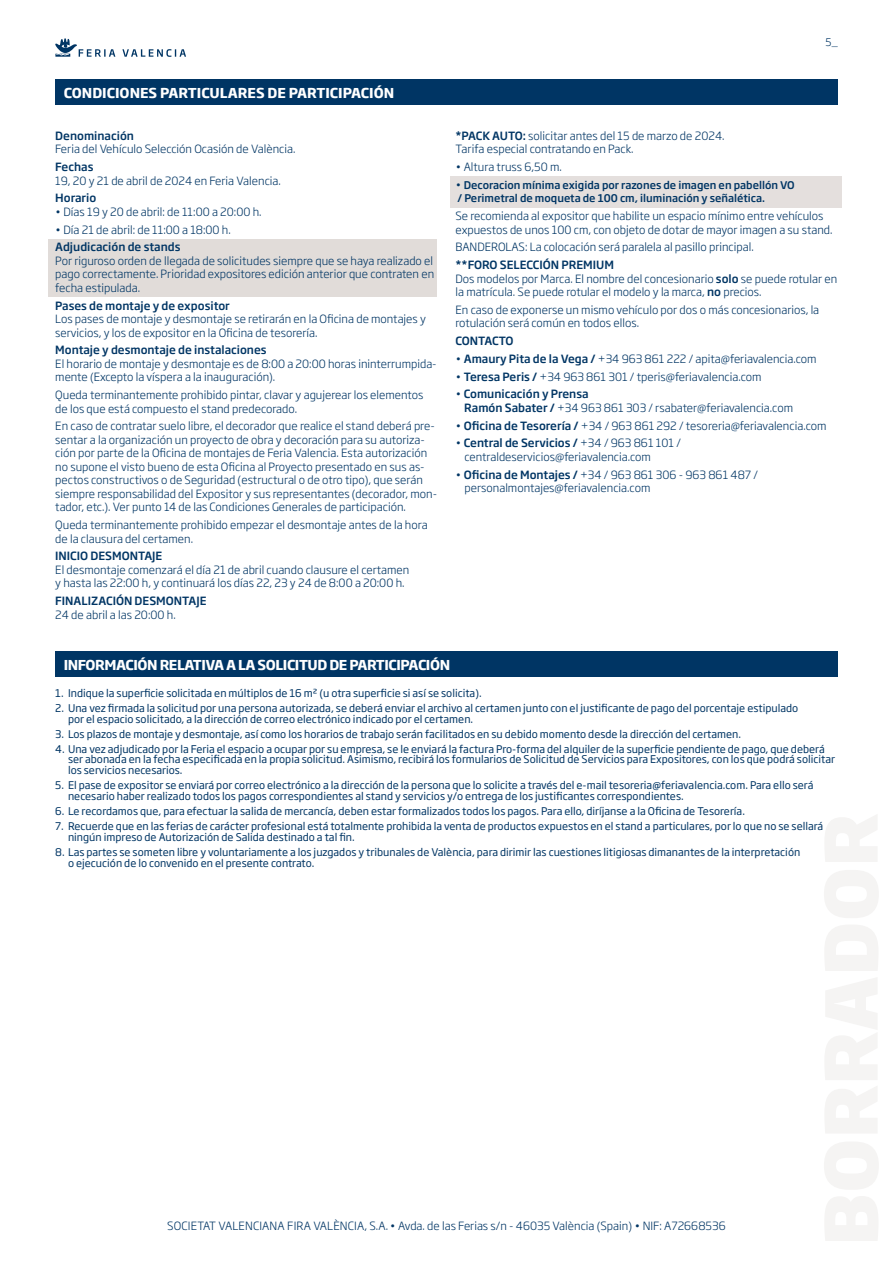
<style>
.page{position:relative;width:893px;height:1263px;background:#fff}
.page>*{position:absolute;margin:0;border:0;box-sizing:border-box;transform-origin:0 0}
.BARRAS_SECCIONES{font:700 13.5px "Soho Gothic Pro";letter-spacing:-.03em;color:#fff}
.BARRAS_SECCIONES-2{font:700 13.5px "Soho Gothic Pro";color:#fff}
.TEXTO_LEGAL{font:300 11.25px/13.5px "Soho Gothic Pro";color:#003564}
.TEXTO_LEGAL-2{font:500 11.25px/13.5px "Soho Gothic Pro";color:#003564}
.TEXTO_CORRIDO{font:500 11.25px "Soho Gothic Pro";letter-spacing:-.02em;color:#003564}
.TEXTO_LEGAL-3{font:10.5px/10.8px "Soho Gothic Pro";color:#003564}
.TEXTO_LEGAL-4{font:500 10.5px/13.5px "Soho Gothic Pro";color:#003564}
.t1{font:300 10.5px "Soho Gothic Pro";color:#003564}
.s1{font-weight:500}
.s2{font-weight:300}
.s3{font-weight:300;font-size:11.25px}
</style>
<div class="page">
<div style="left:48px;top:239px;width:388px;height:57px;background:#e1dcd9"></div>
<div style="left:450px;top:176px;width:391px;height:32px;background:#e4dfdd"></div>
<div style="left:55px;top:80px;width:783px;height:25px;background:#003564"></div>
<div style="left:55px;top:651px;width:783px;height:26px;background:#003564"></div>
<svg style="left:122px;top:49px;width:64px;height:8px"></svg>
<svg style="left:55px;top:38px;width:60px;height:19px"></svg>
<p class="BARRAS_SECCIONES-2" style="left:64px;top:82px;width:332px">CONDICIONES PARTICULARES DE PARTICIPACIÓN</p>
<p class="TEXTO_LEGAL" style="left:55px;top:128px;width:242px"><span class="s1">Denominación<br></span>Feria del Vehículo Selección Ocasión de València.</p>
<p class="TEXTO_LEGAL" style="left:55px;top:160px;width:227px"><span class="s1">Fechas<br></span>19, 20 y 21 de abril de 2024 en Feria Valencia.</p>
<p class="TEXTO_LEGAL-2" style="left:55px;top:191px;width:42px">Horario</p>
<p class="TEXTO_LEGAL" style="left:55px;top:204px;width:208px">• Días 19 y 20 de abril: de 11:00 a 20:00 h.</p>
<p class="TEXTO_LEGAL" style="left:55px;top:222px;width:177px">• Día 21 de abril: de 11:00 a 18:00 h.</p>
<p class="TEXTO_LEGAL" style="left:55px;top:240px;width:380px"><span class="s1">Adjudicación de stands<br></span>Por riguroso orden de llegada de solicitudes siempre que se haya realizado el pago correctamente. Prioridad expositores edición anterior que contraten en fecha estipulada.</p>
<p class="TEXTO_LEGAL" style="left:55px;top:298px;width:372px"><span class="s1">Pases de montaje y de expositor<br></span>Los pases de montaje y desmontaje se retirarán en la Oficina de montajes y servicios, y los de expositor en la Oficina de tesorería.</p>
<p class="TEXTO_LEGAL" style="left:55px;top:343px;width:383px"><span class="s1">Montaje y desmontaje de instalaciones<br></span>El horario de montaje y desmontaje es de 8:00 a 20:00 horas ininterrumpida&shy;mente (Excepto la víspera a la inauguración).</p>
<p class="TEXTO_LEGAL" style="left:55px;top:388px;width:370px">Queda terminantemente prohibido pintar, clavar y agujerear los elementos de los que está compuesto el stand predecorado.</p>
<p class="TEXTO_LEGAL" style="left:55px;top:419px;width:383px">En caso de contratar suelo libre, el decorador que realice el stand deberá pre&shy;sentar a la organización un proyecto de obra y decoración para su autoriza&shy;ción por parte de la Oficina de montajes de Feria Valencia. Esta autorización no supone el visto bueno de esta Oficina al Proyecto presentado en sus as&shy;pectos constructivos o de Seguridad (estructural o de otro tipo), que serán siempre responsabilidad del Expositor y sus representantes (decorador, mon&shy;tador, etc.). Ver punto 14 de las Condiciones Generales de participación.</p>
<p class="TEXTO_LEGAL" style="left:55px;top:518px;width:374px">Queda terminantemente prohibido empezar el desmontaje antes de la hora de la clausura del certamen.</p>
<p class="TEXTO_LEGAL" style="left:55px;top:549px;width:355px"><span class="s1">INICIO DESMONTAJE<br></span>El desmontaje comenzará el día 21 de abril cuando clausure el certamen y hasta las 22:00 h, y continuará los días 22, 23 y 24 de 8:00 a 20:00 h.</p>
<p class="TEXTO_LEGAL-2" style="left:55px;top:593px;width:153px">FINALIZACIÓN DESMONTAJE<br><span class="s2">24 de abril a las 20:00 h.</span></p>
<p class="t1" style="left:825px;top:34px;width:14px">5_</p>
<p class="TEXTO_LEGAL" style="left:455px;top:128px;width:271px"><span class="s1">*PACK AUTO:</span> solicitar antes del 15 de marzo de 2024.<br>Tarifa especial contratando en Pack.</p>
<p class="TEXTO_LEGAL" style="left:455px;top:160px;width:108px">• Altura truss 6,50 m.</p>
<p class="TEXTO_LEGAL-4" style="left:455px;top:178px;width:341px"><span class="s3">•</span> Decoracion mínima exigida por razones de imagen en pabellón VO / Perimetral de moqueta de 100 cm, iluminación y señalética.</p>
<p class="TEXTO_LEGAL" style="left:455px;top:209px;width:379px">Se recomienda al expositor que habilite un espacio mínimo entre vehículos expuestos de unos 100 cm, con objeto de dotar de mayor imagen a su stand.</p>
<p class="TEXTO_LEGAL" style="left:455px;top:240px;width:300px">BANDEROLAS: La colocación será paralela al pasillo principal.</p>
<p class="TEXTO_LEGAL" style="left:455px;top:258px;width:383px"><span class="s1">**FORO SELECCIÓN PREMIUM<br></span>Dos modelos por Marca. El nombre del concesionario <span class="s1">solo</span> se puede rotular en la matrícula. Se puede rotular el modelo y la marca, <span class="s1">no</span> precios.</p>
<p class="TEXTO_LEGAL" style="left:455px;top:302px;width:365px">En caso de exponerse un mismo vehículo por dos o más concesionarios, la rotulación será común en todos ellos.</p>
<p class="TEXTO_CORRIDO" style="left:455px;top:332px;width:59px">CONTACTO</p>
<p class="TEXTO_LEGAL" style="left:455px;top:351px;width:363px">• <span class="s1">Amaury Pita de la Vega /</span> +34 963 861 222 / apita@feriavalencia.com</p>
<p class="TEXTO_LEGAL" style="left:455px;top:369px;width:308px">• <span class="s1">Teresa Peris /</span> +34 963 861 301 / tperis@feriavalencia.com</p>
<p class="TEXTO_LEGAL" style="left:464px;top:387px;width:330px;text-indent:-9px">• <span class="s1">Comunicación y Prensa<br>Ramón Sabater /</span> +34 963 861 303 / rsabater@feriavalencia.com</p>
<p class="TEXTO_LEGAL" style="left:455px;top:418px;width:372px">• <span class="s1">Oficina de Tesorería /</span> +34 / 963 861 292 / tesoreria@feriavalencia.com</p>
<p class="TEXTO_LEGAL" style="left:465px;top:436px;width:218px;text-indent:-9px">• <span class="s1">Central de Servicios /</span> +34 / 963 861 101 / centraldeservicios@feriavalencia.com</p>
<p class="TEXTO_LEGAL" style="left:465px;top:467px;width:295px;text-indent:-9px">• <span class="s1">Oficina de Montajes /</span> +34 / 963 861 306 - 963 861 487 / personalmontajes@feriavalencia.com</p>
<p class="BARRAS_SECCIONES" style="left:64px;top:654px;width:388px">INFORMACIÓN RELATIVA A LA SOLICITUD DE PARTICIPACIÓN</p>
<p class="TEXTO_LEGAL-3" style="left:55px;top:687px;width:428px">1. Indique la superficie solicitada en múltiplos de 16 m² (u otra superficie si así se solicita).</p>
<p class="TEXTO_LEGAL-3" style="left:68px;top:702px;width:732px;text-indent:-13px">2. Una vez firmada la solicitud por una persona autorizada, se deberá enviar el archivo al certamen junto con el justificante de pago del porcentaje estipulado por el espacio solicitado, a la dirección de correo electrónico indicado por el certamen.</p>
<p class="TEXTO_LEGAL-3" style="left:55px;top:728px;width:687px">3. Los plazos de montaje y desmontaje, así como los horarios de trabajo serán facilitados en su debido momento desde la dirección del certamen.</p>
<p class="TEXTO_LEGAL-3" style="left:68px;top:743px;width:768px;text-indent:-13px">4. Una vez adjudicado por la Feria el espacio a ocupar por su empresa, se le enviará la factura Pro-forma del alquiler de la superficie pendiente de pago, que deberá ser abonada en la fecha especificada en la propia solicitud. Asimismo, recibirá los formularios de Solicitud de Servicios para Expositores, con los que podrá solicitar los servicios necesarios.</p>
<p class="TEXTO_LEGAL-3" style="left:68px;top:779px;width:747px;text-indent:-13px">5. El pase de expositor se enviará por correo electrónico a la dirección de la persona que lo solicite a través del e-mail tesoreria@feriavalencia.com. Para ello será necesario haber realizado todos los pagos correspondientes al stand y servicios y/o entrega de los justificantes correspondientes.</p>
<p class="TEXTO_LEGAL-3" style="left:55px;top:805px;width:691px">6. Le recordamos que, para efectuar la salida de mercancía, deben estar formalizados todos los pagos. Para ello, diríjanse a la Oficina de Tesorería.</p>
<p class="TEXTO_LEGAL-3" style="left:68px;top:820px;width:757px;text-indent:-13px">7. Recuerde que en las ferias de carácter profesional está totalmente prohibida la venta de productos expuestos en el stand a particulares, por lo que no se sellará ningún impreso de Autorización de Salida destinado a tal fin.</p>
<p class="TEXTO_LEGAL-3" style="left:68px;top:846px;width:734px;text-indent:-13px">8. Las partes se someten libre y voluntariamente a los juzgados y tribunales de València, para dirimir las cuestiones litigiosas dimanantes de la interpretación o ejecución de lo convenido en el presente contrato.</p>
<p class="TEXTO_LEGAL" style="left:167px;top:1218px;width:560px">SOCIETAT VALENCIANA FIRA VALÈNCIA, S.A. • Avda. de las Ferias s/n - 46035 València (Spain) • NIF: A72668536</p>
</div>
